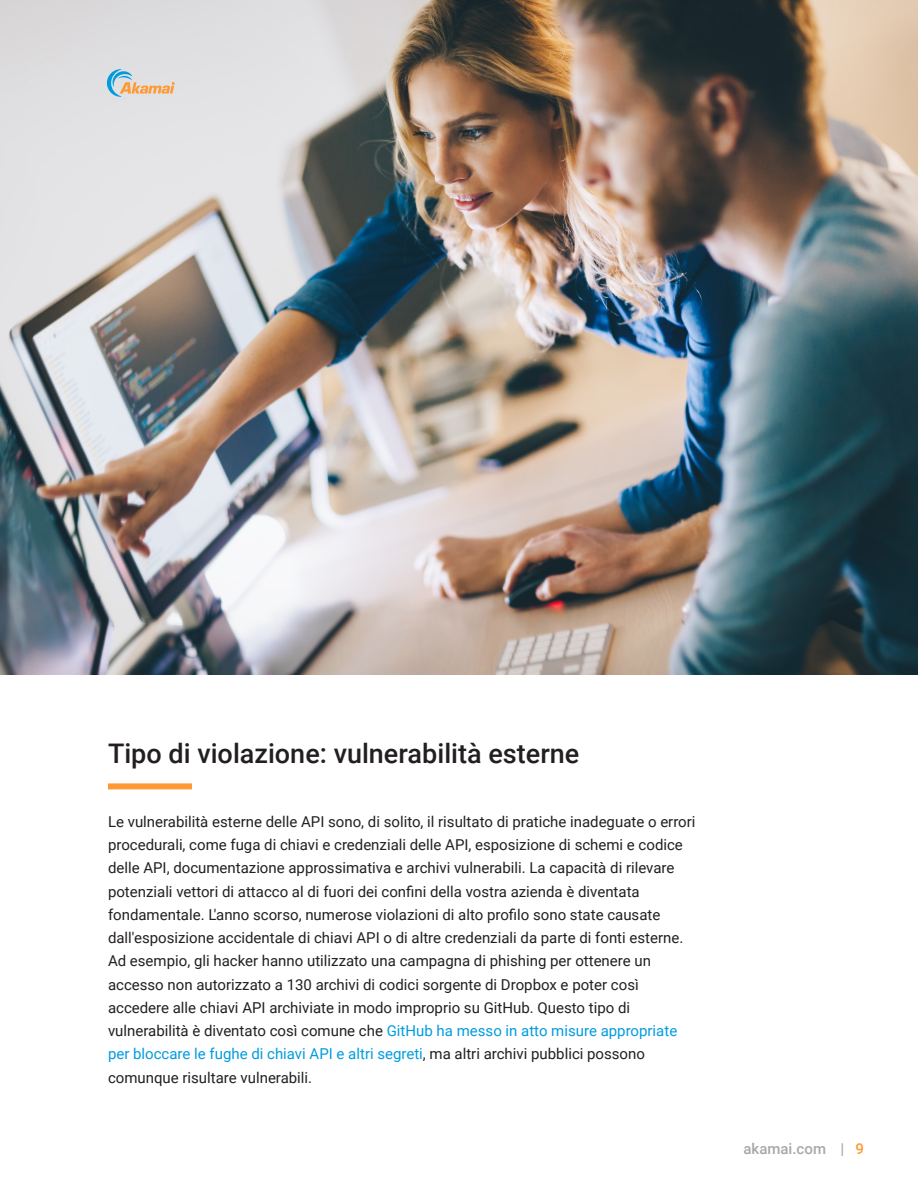
<style>
.page{position:relative;width:918px;height:1188px;background:#fff}
.page>*{position:absolute;margin:0;border:0;box-sizing:border-box;transform-origin:0 0}
.H1_-_Orange_bar{font:500 27px "Roboto";color:#231f20}
.Body{font:15px/23.2px "Roboto";color:#231f20}
.t1{font:500 15px "Roboto";color:#a8a8aa}
.s1{color:#009cde}
.s2{color:#f93}
</style>
<div class="page">
<img style="left:0;top:0;width:918px;height:674px">
<svg style="left:108px;top:783px;width:84px;height:6px"></svg>
<svg style="left:107px;top:69px;width:68px;height:28px;background:#cecdc5"></svg>
<p class="H1_-_Orange_bar" style="left:108px;top:735px;width:473px">Tipo di violazione: vulnerabilità esterne</p>
<p class="Body" style="left:108px;top:809px;width:589px">Le vulnerabilità esterne delle API sono, di solito, il risultato di pratiche inadeguate o errori procedurali, come fuga di chiavi e credenziali delle API, esposizione di schemi e codice delle API, documentazione approssimativa e archivi vulnerabili. La capacità di rilevare potenziali vettori di attacco al di fuori dei confini della vostra azienda è diventata fondamentale. L'anno scorso, numerose violazioni di alto profilo sono state causate dall'esposizione accidentale di chiavi API o di altre credenziali da parte di fonti esterne.<br>Ad esempio, gli hacker hanno utilizzato una campagna di phishing per ottenere un accesso non autorizzato a 130 archivi di codici sorgente di Dropbox e poter così accedere alle chiavi API archiviate in modo improprio su GitHub. Questo tipo di vulnerabilità è diventato così comune che <span class="s1">GitHub ha messo in atto misure appropriate per bloccare le fughe di chiavi API e altri segreti</span>, ma altri archivi pubblici possono comunque risultare vulnerabili.</p>
<p class="t1" style="left:743px;top:1139px;width:122px">akamai.com | <span class="s2">9</span></p>
</div>
